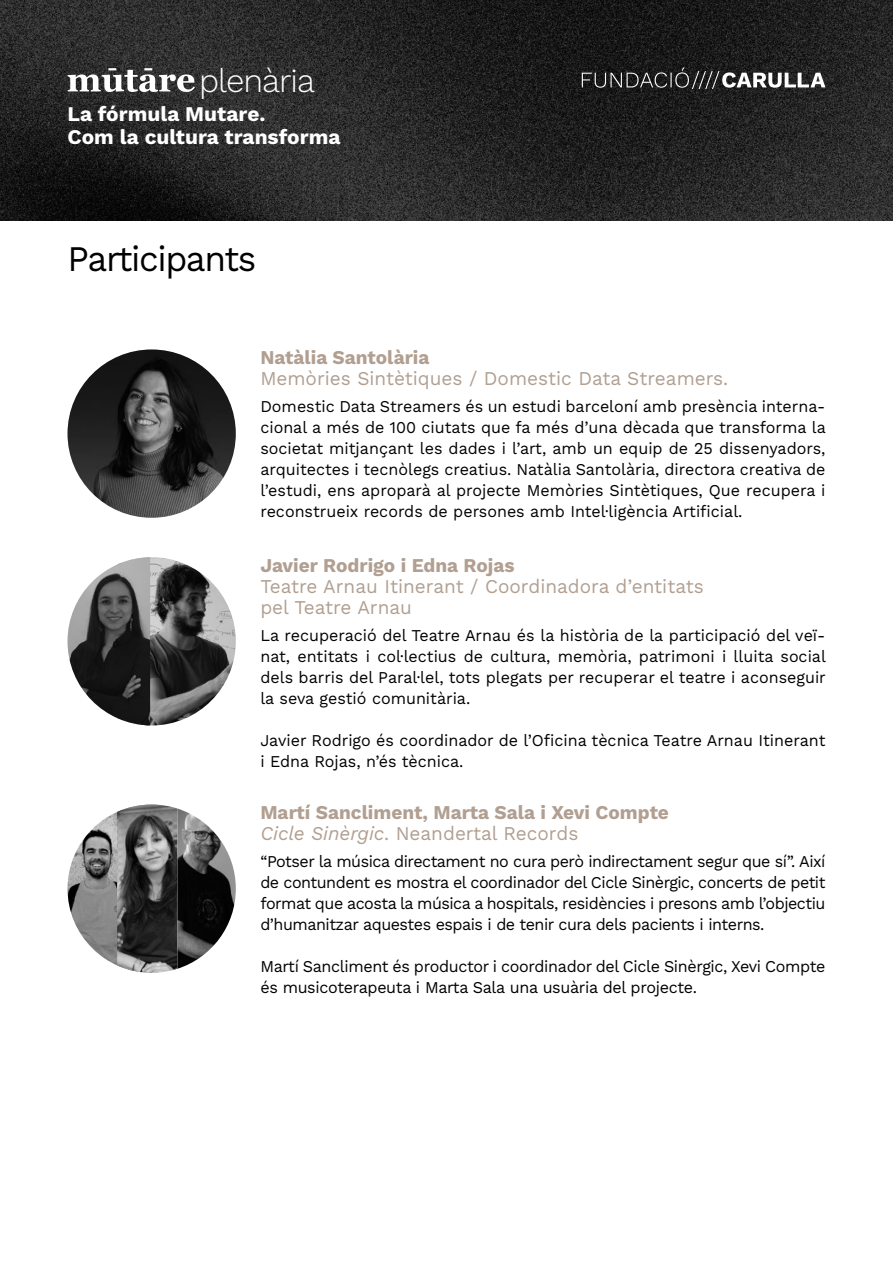
<style>
.page{position:relative;width:893px;height:1263px;background:#fff}
.page>*{position:absolute;margin:0;border:0;box-sizing:border-box;transform-origin:0 0}
.t1{font:36px "Work Sans";letter-spacing:-.04em;color:#000}
.t2{font:300 33px "Work Sans";letter-spacing:-.03em;color:#fff}
.t3{font:700 20.85px/22px "Work Sans";color:#fff}
.t4{font:700 19.5px/21px "Work Sans";color:#b19f91}
.t5{font:19.5px/21px "Work Sans";color:#b19f91}
.t6{font:16.5px/21px "Work Sans";letter-spacing:-.02em;color:#000;text-align:justify}
.t7{font:16.5px/21px "Work Sans";color:#000}
.s1{font-weight:400;font-style:italic}
.s2{font-weight:400}
</style>
<div class="page">
<img style="left:68px;top:349px;width:168px;height:169px;border-radius:84px">
<img style="left:0;top:0;width:893px;height:220px">
<svg style="left:582px;top:67px;width:243px;height:22px;background:#4c4c4c"></svg>
<svg style="left:67px;top:68px;width:128px;height:24px"></svg>
<img style="left:150px;top:557px;width:86px;height:168px">
<img style="left:68px;top:557px;width:82px;height:168px">
<img style="left:68px;top:812px;width:49px;height:154px">
<img style="left:117px;top:804px;width:61px;height:169px">
<img style="left:178px;top:808px;width:58px;height:161px">
<h2 class="t2" style="left:199px;top:56px;width:118px">plenària</h2>
<p class="t3" style="left:68px;top:103px;width:275px">La fórmula Mutare.<br>Com la cultura transforma</p>
<h1 class="t1" style="left:68px;top:231px;width:190px">Participants</h1>
<p class="t4" style="left:260px;top:346px;width:171px">Natàlia Santolària</p>
<p class="t5" style="left:260px;top:367px;width:469px">Memòries Sintètiques / Domestic Data Streamers.</p>
<p class="t6" style="left:260px;top:395px;width:567px">Domestic Data Streamers és un estudi barceloní amb presència interna&shy;cional a més de 100 ciutats que fa més d’una dècada que transforma la societat mitjançant les dades i l’art, amb un equip de 25 dissenyadors, arquitectes i tecnòlegs creatius. Natàlia Santolària, directora creativa de l’estudi, ens aproparà al projecte Memòries Sintètiques, Que recupera i reconstrueix records de persones amb Intel·ligència Artificial.</p>
<p class="t4" style="left:260px;top:554px;width:256px">Javier Rodrigo i Edna Rojas</p>
<p class="t5" style="left:260px;top:575px;width:445px">Teatre Arnau Itinerant / Coordinadora d’entitats pel Teatre Arnau</p>
<p class="t6" style="left:260px;top:624px;width:567px">La recuperació del Teatre Arnau és la història de la participació del veï&shy;nat, entitats i col·lectius de cultura, memòria, patrimoni i lluita social dels barris del Paral·lel, tots plegats per recuperar el teatre i aconseguir la seva gestió comunitària.</p>
<p class="t7" style="left:260px;top:729px;width:567px">Javier Rodrigo és coordinador de l’Oficina tècnica Teatre Arnau Itinerant i Edna Rojas, n’és tècnica.</p>
<p class="t4" style="left:260px;top:801px;width:410px">Martí Sancliment, Marta Sala i Xevi Compte<br><span class="s1">Cicle Sinèrgic</span><span class="s2">. Neandertal Records</span></p>
<p class="t6" style="left:260px;top:850px;width:567px">“Potser la música directament no cura però indirectament segur que sí”. Així de contundent es mostra el coordinador del Cicle Sinèrgic, concerts de petit format que acosta la música a hospitals, residències i presons amb l’objectiu d’humanitzar aquestes espais i de tenir cura dels pacients i interns.</p>
<p class="t6" style="left:260px;top:955px;width:567px">Martí Sancliment és productor i coordinador del Cicle Sinèrgic, Xevi Compte és musicoterapeuta i Marta Sala una usuària del projecte.</p>
</div>
